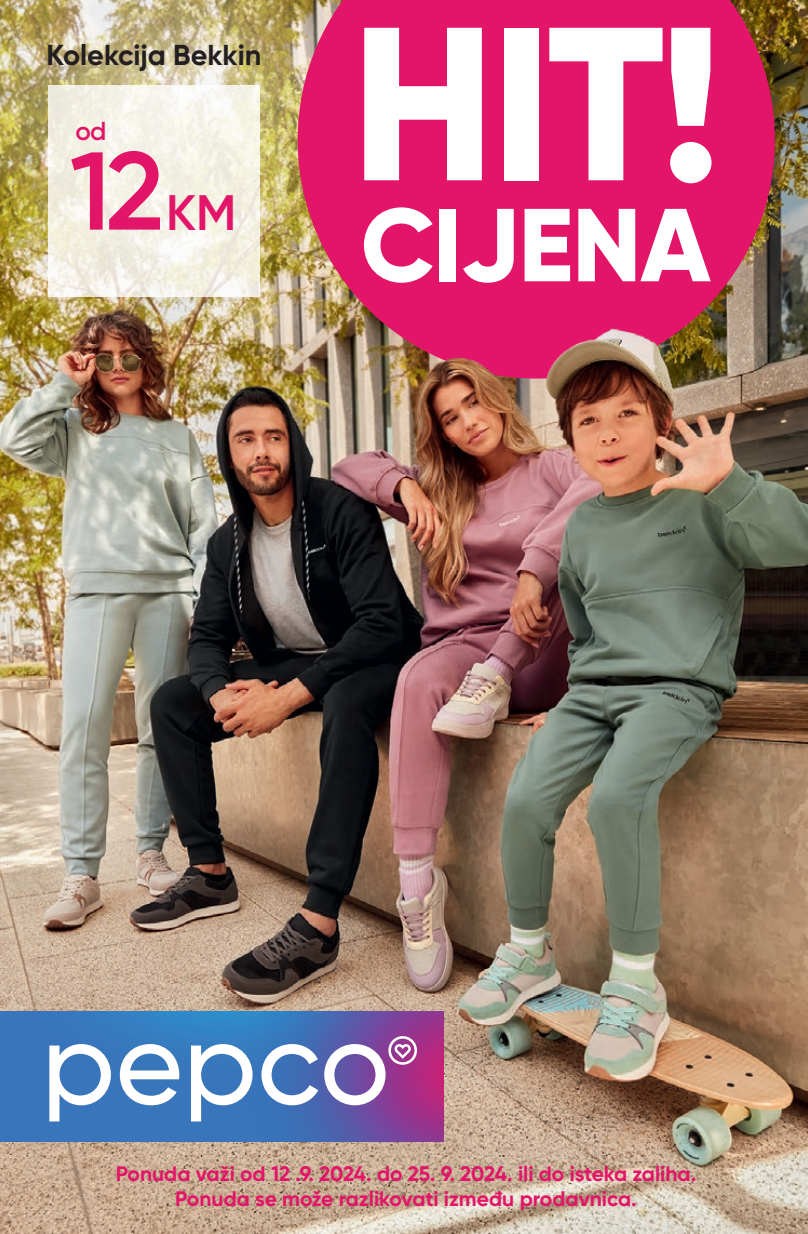
<style>
.page{position:relative;width:808px;height:1234px;background:#fff}
.page>*{position:absolute;margin:0;border:0;box-sizing:border-box;transform-origin:0 0}
.t1{font:800 217.65px "Gilroy";color:#fff}
.t2{font:600 110.25px "Gilroy";color:#e21568}
.t3{font:800 103.35px "Gilroy";letter-spacing:-.01em;color:#fff}
.t4{font:700 28.8px "Gilroy";color:#231f20}
.t5{font:600 25.95px "Gilroy";color:#e21568}
.t6{font:700 21px/25.2px "Gilroy";color:#e21568;text-align:center}
.s1{font-size:49.65px}
</style>
<div class="page">
<img style="left:0;top:0;width:808px;height:1233px">
<img style="left:0;top:0;width:298px;height:302px">
<div style="left:0;top:1010px;width:49px;height:116px;background:#3975ba"></div>
<svg style="left:49px;top:1010px;width:394px;height:131px"></svg>
<svg style="left:298px;top:0;width:477px;height:378px;background:#d72466"></svg>
<img style="left:350px;top:279px;width:347px;height:182px">
<svg style="left:48px;top:85px;width:211px;height:212px;fill:#f4f2e5"></svg>
<h3 class="t4" style="left:47px;top:37px;width:216px">Kolekcija Bekkin</h3>
<p class="t5" style="left:76px;top:115px;width:33px">od</p>
<h2 class="t2" style="left:70px;top:122px;width:168px">12<span class="s1">KM</span></h2>
<h1 class="t1" style="left:351px;top:-33px;width:372px">HIT!</h1>
<h3 class="t3" style="left:361px;top:180px;width:351px">CIJENA</h3>
<p class="t6" style="left:116px;top:1160px;width:582px">Ponuda važi od 12 .9. 2024. do 25. 9. 2024. ili do isteka zaliha.<br>Ponuda se može razlikovati između prodavnica.</p>
</div>
